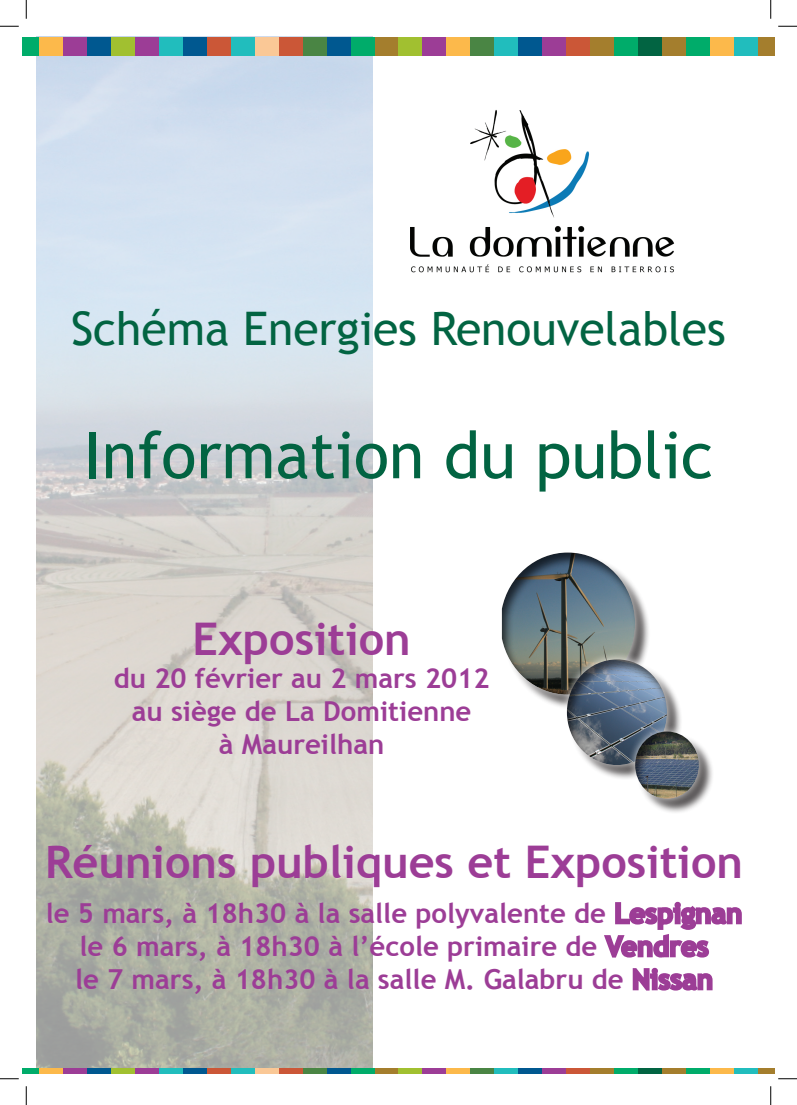
<style>
.page{position:relative;width:797px;height:1105px;background:#fff}
.page>*{position:absolute;margin:0;border:0;box-sizing:border-box;transform-origin:0 0}
.t1{font:65px "Trebuchet MS";color:#026442}
.t2{font:46.25px "Trebuchet MS";color:#026442}
.t3{font:700 45px "Trebuchet MS";color:#9c3d96}
.t4{font:700 27.5px/33px "Trebuchet MS";color:#9c3d96;text-align:center}
</style>
<div class="page">
<img style="left:37px;top:55px;width:335px;height:1013px">
<div style="left:23px;top:1068px;width:16px;height:5px;background:#00ac6a"></div>
<div style="left:39px;top:1068px;width:24px;height:5px;background:#fcb94b"></div>
<div style="left:63px;top:1068px;width:24px;height:5px;background:#9c3d96"></div>
<div style="left:87px;top:1068px;width:24px;height:5px;background:#005890"></div>
<div style="left:111px;top:1068px;width:24px;height:5px;background:#a1c030"></div>
<div style="left:135px;top:1068px;width:24px;height:5px;background:#9c3d96"></div>
<div style="left:159px;top:1068px;width:24px;height:5px;background:#21bdbd"></div>
<div style="left:183px;top:1068px;width:24px;height:5px;background:#005890"></div>
<div style="left:207px;top:1068px;width:23px;height:5px;background:#cb5737"></div>
<div style="left:230px;top:1068px;width:24px;height:5px;background:#21bdbd"></div>
<div style="left:254px;top:1068px;width:24px;height:5px;background:#fac896"></div>
<div style="left:278px;top:1068px;width:24px;height:5px;background:#cb5737"></div>
<div style="left:302px;top:1068px;width:24px;height:5px;background:#4a8544"></div>
<div style="left:326px;top:1068px;width:24px;height:5px;background:#005890"></div>
<div style="left:350px;top:1068px;width:24px;height:5px;background:#00ac6a"></div>
<div style="left:374px;top:1068px;width:24px;height:5px;background:#a47e2d"></div>
<div style="left:398px;top:1068px;width:24px;height:5px;background:#a1c030"></div>
<div style="left:422px;top:1068px;width:24px;height:5px;background:#9c3d96"></div>
<div style="left:446px;top:1068px;width:24px;height:5px;background:#fcb94b"></div>
<div style="left:470px;top:1068px;width:24px;height:5px;background:#4a8544"></div>
<div style="left:494px;top:1068px;width:24px;height:5px;background:#21bdbd"></div>
<div style="left:518px;top:1068px;width:24px;height:5px;background:#005890"></div>
<div style="left:542px;top:1068px;width:24px;height:5px;background:#9c3d96"></div>
<div style="left:566px;top:1068px;width:24px;height:5px;background:#cb5737"></div>
<div style="left:590px;top:1068px;width:24px;height:5px;background:#a47e2d"></div>
<div style="left:614px;top:1068px;width:24px;height:5px;background:#00ac6a"></div>
<div style="left:638px;top:1068px;width:24px;height:5px;background:#026442"></div>
<div style="left:662px;top:1068px;width:24px;height:5px;background:#a47e2d"></div>
<div style="left:686px;top:1068px;width:24px;height:5px;background:#00ac6a"></div>
<div style="left:710px;top:1068px;width:24px;height:5px;background:#fcb94b"></div>
<div style="left:734px;top:1068px;width:24px;height:5px;background:#21bdbd"></div>
<div style="left:758px;top:1068px;width:16px;height:5px;background:#a47e2d"></div>
<svg style="left:604px;top:901px;width:138px;height:57px"></svg>
<svg style="left:632px;top:967px;width:81px;height:24px"></svg>
<div style="left:503px;top:554px;width:147px;height:156px;background:#231f20;opacity:.75"></div>
<div style="left:493px;top:544px;width:150px;height:159px;background:#fff;opacity:.75"></div>
<div style="left:498px;top:552px;width:137px;height:143px;background:#231f20;opacity:.75"></div>
<div style="left:568px;top:661px;width:114px;height:119px;background:#231f20;opacity:.75"></div>
<div style="left:558px;top:652px;width:117px;height:121px;background:#fff;opacity:.75"></div>
<div style="left:565px;top:659px;width:102px;height:107px;background:#231f20;opacity:.75"></div>
<div style="left:637px;top:733px;width:77px;height:81px;background:#231f20;opacity:.75"></div>
<div style="left:627px;top:724px;width:80px;height:82px;background:#fff;opacity:.75"></div>
<div style="left:633px;top:731px;width:66px;height:69px;background:#231f20;opacity:.75"></div>
<div style="left:23px;top:37px;width:16px;height:18px;background:#00ac6a"></div>
<div style="left:39px;top:37px;width:24px;height:18px;background:#fcb94b"></div>
<div style="left:63px;top:37px;width:24px;height:18px;background:#9c3d96"></div>
<div style="left:87px;top:37px;width:24px;height:18px;background:#005890"></div>
<div style="left:111px;top:37px;width:24px;height:18px;background:#a1c030"></div>
<div style="left:135px;top:37px;width:24px;height:18px;background:#9c3d96"></div>
<div style="left:159px;top:37px;width:24px;height:18px;background:#21bdbd"></div>
<div style="left:183px;top:37px;width:24px;height:18px;background:#005890"></div>
<div style="left:207px;top:37px;width:23px;height:18px;background:#cb5737"></div>
<div style="left:230px;top:37px;width:24px;height:18px;background:#21bdbd"></div>
<div style="left:254px;top:37px;width:24px;height:18px;background:#fac896"></div>
<div style="left:278px;top:37px;width:24px;height:18px;background:#cb5737"></div>
<div style="left:302px;top:37px;width:24px;height:18px;background:#4a8544"></div>
<div style="left:326px;top:37px;width:24px;height:18px;background:#005890"></div>
<div style="left:350px;top:37px;width:24px;height:18px;background:#00ac6a"></div>
<div style="left:374px;top:37px;width:24px;height:18px;background:#a47e2d"></div>
<div style="left:398px;top:37px;width:24px;height:18px;background:#a1c030"></div>
<div style="left:422px;top:37px;width:24px;height:18px;background:#9c3d96"></div>
<div style="left:446px;top:37px;width:24px;height:18px;background:#fcb94b"></div>
<div style="left:470px;top:37px;width:24px;height:18px;background:#4a8544"></div>
<div style="left:494px;top:37px;width:24px;height:18px;background:#21bdbd"></div>
<div style="left:518px;top:37px;width:24px;height:18px;background:#005890"></div>
<div style="left:542px;top:37px;width:24px;height:18px;background:#9c3d96"></div>
<div style="left:566px;top:37px;width:24px;height:18px;background:#cb5737"></div>
<div style="left:590px;top:37px;width:24px;height:18px;background:#a47e2d"></div>
<div style="left:614px;top:37px;width:24px;height:18px;background:#00ac6a"></div>
<div style="left:638px;top:37px;width:24px;height:18px;background:#026442"></div>
<div style="left:662px;top:37px;width:24px;height:18px;background:#a47e2d"></div>
<div style="left:686px;top:37px;width:24px;height:18px;background:#00ac6a"></div>
<div style="left:710px;top:37px;width:24px;height:18px;background:#fcb94b"></div>
<div style="left:734px;top:37px;width:24px;height:18px;background:#21bdbd"></div>
<div style="left:758px;top:37px;width:16px;height:18px;background:#a47e2d"></div>
<img style="left:410px;top:110px;width:264px;height:163px">
<svg style="left:0;top:25px;width:19px;height:2px"></svg>
<svg style="left:778px;top:25px;width:19px;height:2px"></svg>
<svg style="left:0;top:1078px;width:19px;height:1px"></svg>
<svg style="left:778px;top:1078px;width:19px;height:1px"></svg>
<svg style="left:25px;top:0;width:2px;height:19px"></svg>
<svg style="left:25px;top:1086px;width:2px;height:19px"></svg>
<svg style="left:770px;top:0;width:1px;height:19px"></svg>
<svg style="left:770px;top:1086px;width:1px;height:19px"></svg>
<h2 class="t2" style="left:71px;top:301px;width:656px">Schéma Energies Renouvelables</h2>
<h1 class="t1" style="left:84px;top:417px;width:631px">Information du public</h1>
<h3 class="t3" style="left:192px;top:611px;width:220px">Exposition</h3>
<p class="t4" style="left:114px;top:661px;width:377px">du 20 février au 2 mars 2012 au siège de La Domitienne<br>à Maureilhan</p>
<h3 class="t3" style="left:45px;top:834px;width:699px">Réunions publiques et Exposition</h3>
<p class="t4" style="left:46px;top:897px;width:698px">le 5 mars, à 18h30 à la salle polyvalente de Lespignan le 6 mars, à 18h30 à l’école primaire de Vendres<br>le 7 mars, à 18h30 à la salle M. Galabru de Nissan</p>
</div>
